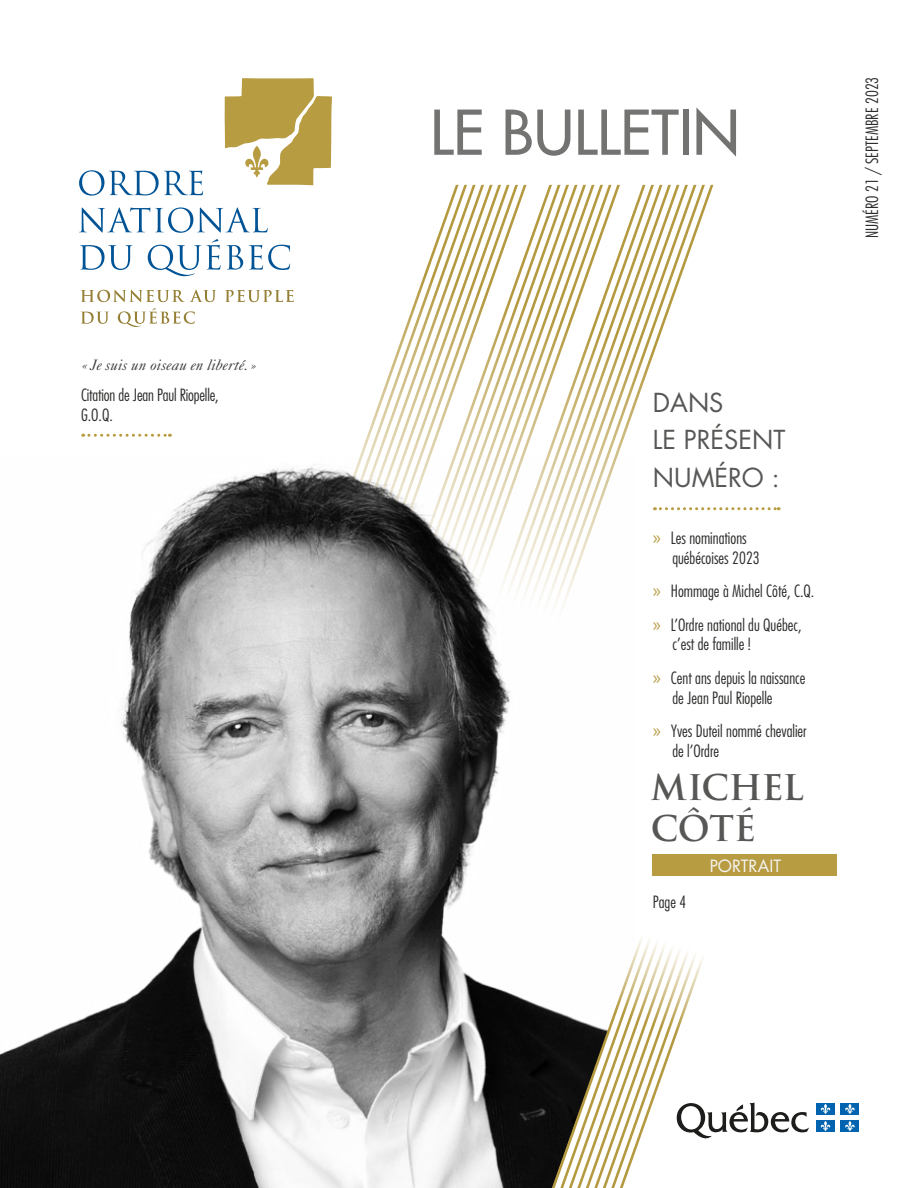
<style>
.page{position:relative;width:918px;height:1188px;background:#fff}
.page>*{position:absolute;margin:0;border:0;box-sizing:border-box;transform-origin:0 0}
.t1{font:500 60px "Futura Std";color:#51514e}
.h2_nom_portrait{font:700 34.5px/41.4px "Trajan Pro";letter-spacing:-.015em;color:#575756}
.t2{font:25.5px/37.5px "Futura Std";color:#575756}
.liste1_couvert{font:300 condensed 16.5px/19.8px "Futura Std";color:#2e2d2c}
.p_courant_futura{font:300 condensed 16.5px/19.8px "Futura Std";letter-spacing:-.01em;color:#2e2d2c}
.p_courant_futura-2{font:16.5px "Futura Std";color:#f5f5f5}
.p_courant_caslon{font:italic 15px "Caslon 540 LT Std";letter-spacing:.01em;color:#3c3c3b}
.s1{font-family:"Myriad Pro";font-weight:400;font-stretch:normal;font-size:19.5px;color:#b99e49}
</style>
<div class="page">
<svg style="left:80px;top:185px;width:634px;height:326px"></svg>
<svg style="left:654px;top:507px;width:125px;height:3px"></svg>
<div style="left:652px;top:854px;width:185px;height:22px;background:#b89c42"></div>
<svg style="left:717px;top:1102px;width:92px;height:31px"></svg>
<div style="left:816px;top:1103px;width:19px;height:12px;background:#0063af"></div>
<svg style="left:820px;top:1104px;width:11px;height:10px"></svg>
<div style="left:840px;top:1103px;width:19px;height:12px;background:#0063af"></div>
<svg style="left:845px;top:1104px;width:10px;height:10px"></svg>
<div style="left:816px;top:1120px;width:19px;height:12px;background:#0063af"></div>
<svg style="left:820px;top:1121px;width:11px;height:10px"></svg>
<div style="left:840px;top:1120px;width:19px;height:12px;background:#0063af"></div>
<svg style="left:845px;top:1121px;width:10px;height:10px"></svg>
<svg style="left:79px;top:170px;width:124px;height:26px"></svg>
<svg style="left:79px;top:207px;width:189px;height:26px"></svg>
<svg style="left:80px;top:245px;width:52px;height:25px"></svg>
<svg style="left:148px;top:239px;width:73px;height:37px"></svg>
<svg style="left:227px;top:245px;width:16px;height:25px"></svg>
<svg style="left:249px;top:245px;width:41px;height:25px"></svg>
<svg style="left:81px;top:290px;width:135px;height:12px"></svg>
<svg style="left:225px;top:290px;width:69px;height:12px"></svg>
<svg style="left:81px;top:312px;width:28px;height:12px"></svg>
<svg style="left:118px;top:308px;width:77px;height:19px"></svg>
<svg style="left:225px;top:78px;width:107px;height:107px"></svg>
<img style="left:0;top:452px;width:636px;height:736px">
<svg style="left:83px;top:434px;width:87px;height:3px"></svg>
<svg style="left:514px;top:972px;width:24px;height:216px"></svg>
<svg style="left:538px;top:937px;width:179px;height:251px"></svg>
<p class="p_courant_caslon" style="left:81px;top:356px;width:178px">«Je suis un oiseau en liberté.»</p>
<p class="p_courant_futura" style="left:81px;top:385px;width:139px">Citation de Jean Paul Riopelle,<br>G.O.Q.</p>
<h1 class="t1" style="left:430px;top:95px;width:311px">LE BULLETIN</h1>
<p class="p_courant_futura" style="left:862px;top:238px;width:163px;rotate:-90deg">NUMÉRO 21 / SEPTEMBRE 2023</p>
<h2 class="t2" style="left:653px;top:384px;width:134px">DANS<br>LE PRÉSENT<br>NUMÉRO :</h2>
<p class="liste1_couvert" style="left:672px;top:528px;width:89px;text-indent:-20px"><span class="s1">»</span> Les nominations québécoises 2023</p>
<p class="liste1_couvert" style="left:653px;top:581px;width:163px"><span class="s1">»</span> Hommage à Michel Côté, C.Q.</p>
<p class="liste1_couvert" style="left:672px;top:615px;width:131px;text-indent:-20px"><span class="s1">»</span> L’Ordre national du Québec, c’est de famille!</p>
<p class="liste1_couvert" style="left:672px;top:668px;width:135px;text-indent:-20px"><span class="s1">»</span> Cent ans depuis la naissance de Jean Paul Riopelle</p>
<p class="liste1_couvert" style="left:672px;top:721px;width:136px;text-indent:-20px"><span class="s1">»</span> Yves Duteil nommé chevalier de l’Ordre</p>
<h2 class="h2_nom_portrait" style="left:651px;top:767px;width:154px">MICHEL<br>CÔTÉ</h2>
<p class="p_courant_futura" style="left:653px;top:892px;width:35px">Page 4</p>
<p class="p_courant_futura-2" style="left:710px;top:855px;width:73px">PORTRAIT</p>
</div>
